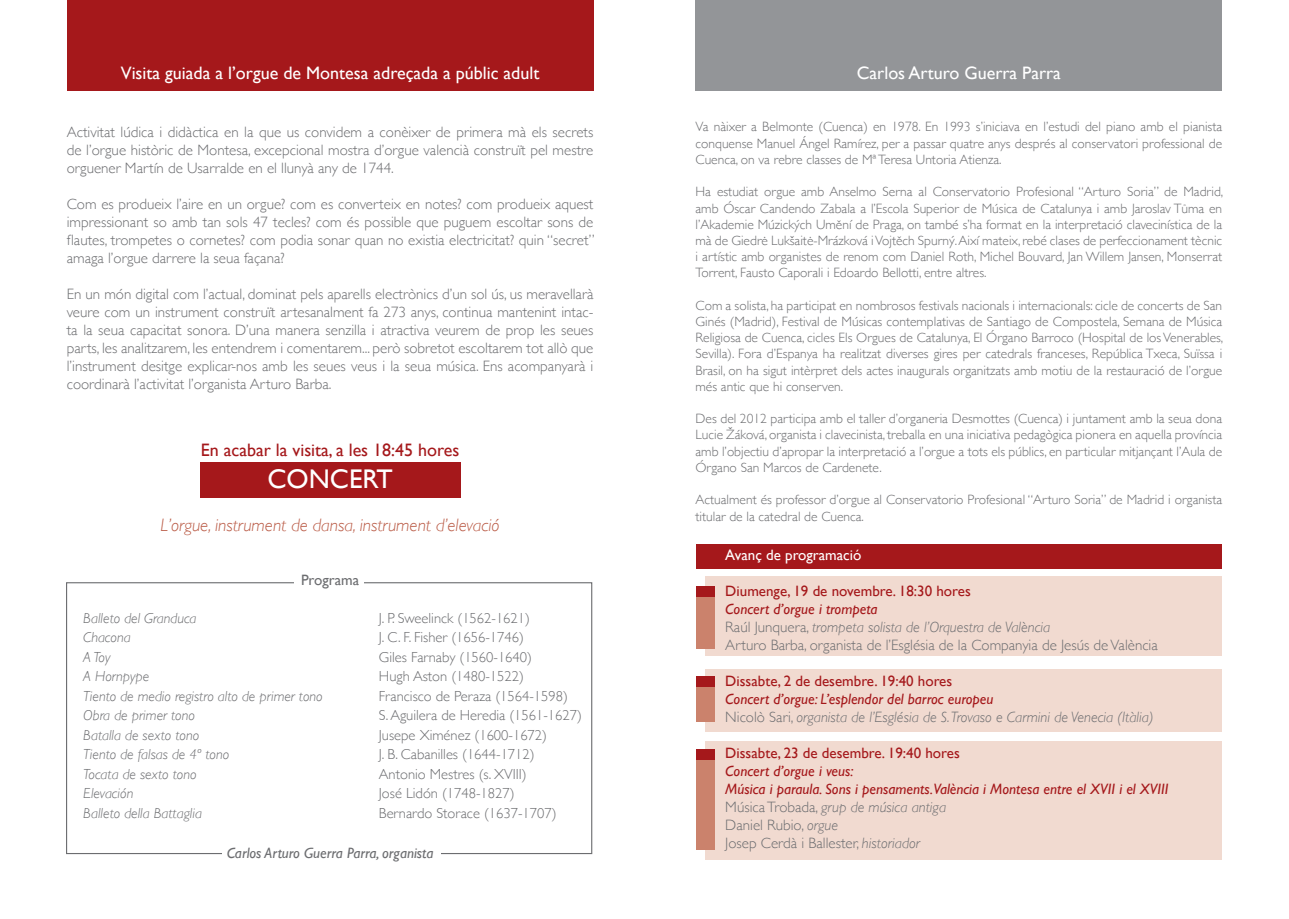
<style>
.page{position:relative;width:1289px;height:919px;background:#fff}
.page>*{position:absolute;margin:0;border:0;box-sizing:border-box;transform-origin:0 0}
.t1{font:27px "Gill Sans";color:#fff}
.t2{font:18px "Gill Sans";color:#fff}
.t3{font:italic 300 18px "Gill Sans";color:#ba5b46}
.t4{font:18px "Gill Sans";color:#a5181b}
.t5{font:300 15px/18px "Gill Sans";color:#6c6d70;text-align:justify}
.t6{font:italic 15px "Gill Sans";color:#a5181b}
.t7{font:italic 300 15px "Gill Sans";color:#6c6d70}
.t8{font:15px "Gill Sans";color:#a5181b}
.t9{font:italic 15px "Gill Sans";color:#6c6d70}
.t10{font:15px "Gill Sans";color:#fff}
.t11{font:15px "Gill Sans";color:#6c6d70}
.t12{font:300 14.55px "Gill Sans";color:#6c6d70}
.t13{font:italic 300 14.55px "Gill Sans";color:#6c6d70}
.t14{font:300 13.5px/16.2px "Gill Sans";color:#6c6d70;text-align:justify}
.s1{font-style:normal}
.s2{font-style:italic}
</style>
<div class="page">
<div style="left:705px;top:576px;width:517px;height:80px;background:#f1dad0"></div>
<div style="left:705px;top:669px;width:517px;height:62px;background:#f1dad0"></div>
<div style="left:705px;top:741px;width:517px;height:118px;background:#f1dad0"></div>
<div style="left:696px;top:544px;width:526px;height:24px;background:#a5181b"></div>
<div style="left:696px;top:586px;width:18px;height:62px;background:#cb826c"></div>
<div style="left:696px;top:749px;width:18px;height:100px;background:#cb826c"></div>
<div style="left:696px;top:676px;width:18px;height:46px;background:#cb826c"></div>
<div style="left:696px;top:586px;width:18px;height:10px;background:#a5181b"></div>
<div style="left:696px;top:676px;width:18px;height:10px;background:#a5181b"></div>
<div style="left:696px;top:748px;width:18px;height:11px;background:#a5181b"></div>
<div style="left:67px;top:0;width:526px;height:90px;background:#a5181b"></div>
<div style="left:695px;top:0;width:527px;height:90px;background:#939598"></div>
<div style="left:200px;top:462px;width:260px;height:35px;background:#a5181b"></div>
<p class="t2" style="left:121px;top:63px;width:420px">Visita guiada a l’orgue de Montesa adreçada a públic adult</p>
<p class="t5" style="left:67px;top:122px;width:528px">Activitat lúdica i didàctica en la que us convidem a conèixer de primera mà els secrets de l’orgue històric de Montesa, excepcional mostra d’orgue valencià construït pel mestre orguener Martín de Usarralde en el llunyà any de 1744.</p>
<p class="t5" style="left:67px;top:194px;width:529px">Com es produeix l’aire en un orgue? com es converteix en notes? com produeix aquest impressionant so amb tan sols 47 tecles? com és possible que puguem escoltar sons de flautes, trompetes o cornetes? com podia sonar quan no existia electricitat? quin “secret” amaga l’orgue darrere la seua façana?</p>
<p class="t5" style="left:67px;top:284px;width:528px">En un món digital com l’actual, dominat pels aparells electrònics d’un sol ús, us meravellarà veure com un instrument construït artesanalment fa 273 anys, continua mantenint intac&shy;ta la seua capacitat sonora. D’una manera senzilla i atractiva veurem de prop les seues parts, les analitzarem, les entendrem i comentarem... però sobretot escoltarem tot allò que l’instrument desitge explicar-nos amb les seues veus i la seua música. Ens acompanyarà i coordinarà l’activitat l’organista Arturo Barba.</p>
<p class="t4" style="left:201px;top:439px;width:260px">En acabar la visita, a les 18:45 hores</p>
<p class="t1" style="left:267px;top:463px;width:127px">CONCERT</p>
<p class="t3" style="left:161px;top:515px;width:340px">L’orgue, instrument de dansa, instrument d’elevació</p>
<p class="t11" style="left:301px;top:571px;width:60px">Programa</p>
<p class="t13" style="left:83px;top:609px;width:115px">Balleto del Granduca</p>
<p class="t12" style="left:379px;top:606px;width:152px">J. P. Sweelinck (1562-1621)</p>
<p class="t13" style="left:83px;top:629px;width:49px">Chacona</p>
<p class="t12" style="left:379px;top:626px;width:146px">J. C. F. Fisher (1656-1746)</p>
<p class="t13" style="left:83px;top:648px;width:29px">A Toy</p>
<p class="t12" style="left:379px;top:645px;width:154px">Giles Farnaby (1560-1640)</p>
<p class="t13" style="left:83px;top:668px;width:67px">A Hornpype</p>
<p class="t12" style="left:379px;top:665px;width:146px">Hugh Aston (1480-1522)</p>
<p class="t13" style="left:83px;top:687px;width:241px">Tiento de medio registro alto de primer tono</p>
<p class="t12" style="left:379px;top:684px;width:190px">Francisco de Peraza (1564-1598)</p>
<p class="t13" style="left:83px;top:707px;width:113px">Obra de primer tono</p>
<p class="t12" style="left:379px;top:704px;width:204px">S. Aguilera de Heredia (1561-1627)</p>
<p class="t13" style="left:83px;top:726px;width:117px">Batalla de sexto tono</p>
<p class="t12" style="left:379px;top:723px;width:169px">Jusepe Ximénez (1600-1672)</p>
<p class="t13" style="left:83px;top:746px;width:147px">Tiento de falsas de 4º tono</p>
<p class="t12" style="left:379px;top:743px;width:157px">J. B. Cabanilles (1644-1712)</p>
<p class="t13" style="left:83px;top:765px;width:115px">Tocata de sexto tono</p>
<p class="t12" style="left:379px;top:762px;width:149px">Antonio Mestres (s. XVIII)</p>
<p class="t13" style="left:83px;top:785px;width:52px">Elevación</p>
<p class="t12" style="left:379px;top:782px;width:137px">José Lidón (1748-1827)</p>
<p class="t13" style="left:83px;top:804px;width:120px">Balleto della Battaglia</p>
<p class="t12" style="left:379px;top:801px;width:179px">Bernardo Storace (1637-1707)</p>
<p class="t9" style="left:227px;top:843px;width:208px">Carlos Arturo Guerra Parra, organista</p>
<p class="t2" style="left:856px;top:63px;width:205px">Carlos Arturo Guerra Parra</p>
<p class="t14" style="left:695px;top:118px;width:528px">Va nàixer a Belmonte (Cuenca) en 1978. En 1993 s’iniciava en l’estudi del piano amb el pianista conquense Manuel Ángel Ramírez, per a passar quatre anys després al conservatori professional de Cuenca, on va rebre classes de Mª Teresa Untoria Atienza.</p>
<p class="t14" style="left:695px;top:183px;width:529px">Ha estudiat orgue amb Anselmo Serna al Conservatorio Profesional “Arturo Soria” de Madrid, amb Óscar Candendo Zabala a l’Escola Superior de Música de Catalunya i amb Jaroslav Tůma en l’Akademie Múzických Umění de Praga, on també s’ha format en la interpretació clavecinística de la mà de Giedrė Lukšaitė-Mrázková i Vojtěch Spurný. Així mateix, rebé clases de perfeccionament tècnic i artístic amb organistes de renom com Daniel Roth, Michel Bouvard, Jan Willem Jansen, Monserrat Torrent, Fausto Caporali i Edoardo Bellotti, entre altres.</p>
<p class="t14" style="left:695px;top:296px;width:529px">Com a solista, ha participat en nombrosos festivals nacionals i internacionals: cicle de concerts de San Ginés (Madrid), Festival de Músicas contemplativas de Santiago de Compostela, Semana de Música Religiosa de Cuenca, cicles Els Orgues de Catalunya, El Órgano Barroco (Hospital de los Venerables, Sevilla). Fora d’Espanya ha realitzat diverses gires per catedrals franceses, República Txeca, Suïssa i Brasil, on ha sigut intèrpret dels actes inaugurals organitzats amb motiu de la restauració de l’orgue més antic que hi conserven.</p>
<p class="t14" style="left:695px;top:410px;width:528px">Des del 2012 participa amb el taller d’organeria Desmottes (Cuenca) i juntament amb la seua dona Lucie Žáková, organista i clavecinista, treballa en una iniciativa pedagògica pionera en aquella província amb l’objectiu d’apropar la interpretació a l’orgue a tots els públics, en particular mitjançant l’Aula de Órgano San Marcos de Cardenete.</p>
<p class="t14" style="left:695px;top:491px;width:528px">Actualment és professor d’orgue al Conservatorio Profesional “Arturo Soria” de Madrid i organista titular de la catedral de Cuenca.</p>
<p class="t10" style="left:725px;top:546px;width:138px">Avanç de programació</p>
<p class="t8" style="left:725px;top:582px;width:247px">Diumenge, 19 de novembre. 18:30 hores</p>
<p class="t6" style="left:725px;top:600px;width:154px">Concert d’orgue i trompeta</p>
<p class="t7" style="left:725px;top:618px;width:326px"><span class="s1">Raúl Junquera,</span> trompeta solista de l’Orquestra de València</p>
<p class="t5" style="left:725px;top:635px;width:434px">Arturo Barba, organista de l’Església de la Companyia de Jesús de València</p>
<p class="t8" style="left:725px;top:672px;width:228px">Dissabte, 2 de desembre. 19:40 hores</p>
<p class="t6" style="left:725px;top:690px;width:270px">Concert d’orgue: L’esplendor del barroc europeu</p>
<p class="t7" style="left:725px;top:708px;width:430px"><span class="s1">Nicolò Sari,</span> organista de l’Església de S. Trovaso e Carmini de Venecia (Itàlia)</p>
<p class="t8" style="left:725px;top:744px;width:236px">Dissabte, 23 de desembre. 19:40 hores</p>
<p class="t6" style="left:725px;top:762px;width:130px">Concert d’orgue i veus:</p>
<p class="t6" style="left:725px;top:780px;width:444px">Música i paraula. Sons i pensaments.València i Montesa entre el XVII i el XVIII</p>
<p class="t7" style="left:725px;top:798px;width:222px"><span class="s1">Música Trobada,</span> grup de música antiga</p>
<p class="t5" style="left:725px;top:815px;width:114px">Daniel Rubio, <span class="s2">orgue</span></p>
<p class="t5" style="left:725px;top:833px;width:196px">Josep Cerdà i Ballester, <span class="s2">historiador</span></p>
</div>
